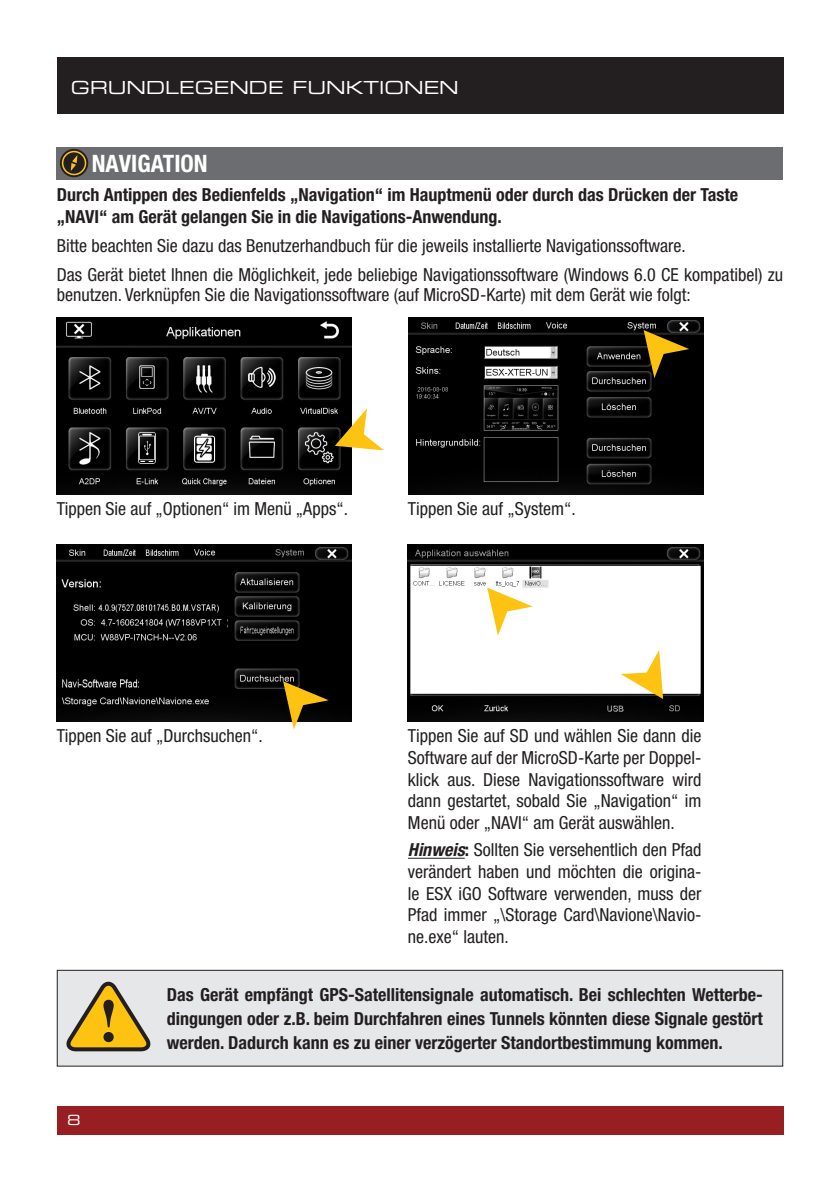
<style>
.page{position:relative;width:840px;height:1191px;background:#fff}
.page>*{position:absolute;margin:0;border:0;box-sizing:border-box;transform-origin:0 0}
.t1{font:700 condensed 24px "Helvetica Neue";color:#fff}
.t2{font:condensed 18px/21.6px "Helvetica Neue";color:#231f20;text-align:justify}
.t3{font:700 condensed 18px/24px "Helvetica Neue";color:#231f20;text-align:justify}
.t4{font:18px "Eurostile Extended Two";color:#fff}
.t5{font:14px "Eurostile Extended Two";color:#fff}
.s1{font-weight:700;font-style:italic}
.s2{font-weight:700}
</style>
<div class="page">
<div style="left:57px;top:1106px;width:725px;height:28px;background:#981e21"></div>
<div style="left:57px;top:57px;width:725px;height:56px;background:#231f20"></div>
<img style="left:408px;top:317px;width:295px;height:177px">
<div style="left:56px;top:969px;width:727px;height:98px;background:#e6e7e9"></div>
<svg style="left:66px;top:976px;width:90px;height:77px;background:#cdb87b"></svg>
<svg style="left:643px;top:330px;width:45px;height:48px;background:#574309"></svg>
<hr style="left:408px;top:857px;width:56px;height:1px;background:#231f20">
<img style="left:408px;top:544px;width:294px;height:177px">
<svg style="left:487px;top:587px;width:45px;height:48px"></svg>
<div style="left:57px;top:147px;width:725px;height:32px;background:#6c6d70"></div>
<svg style="left:60px;top:149px;width:28px;height:28px"></svg>
<svg style="left:62px;top:151px;width:24px;height:24px"></svg>
<svg style="left:620px;top:650px;width:42px;height:49px"></svg>
<img style="left:57px;top:317px;width:294px;height:177px">
<svg style="left:334px;top:408px;width:50px;height:42px"></svg>
<img style="left:57px;top:544px;width:294px;height:177px">
<svg style="left:283px;top:681px;width:45px;height:48px;background:#78642a"></svg>
<p class="t4" style="left:71px;top:75px;width:389px">GRUNDLEGENDE FUNKTIONEN</p>
<h1 class="t1" style="left:92px;top:149px;width:117px">NAVIGATION</h1>
<p class="t3" style="left:57px;top:184px;width:682px;line-height:21.6px">Durch Antippen des Bedienfelds „Navigation“ im Hauptmenü oder durch das Drücken der Taste „NAVI“ am Gerät gelangen Sie in die Navigations-Anwendung.</p>
<p class="t2" style="left:57px;top:234px;width:630px">Bitte beachten Sie dazu das Benutzerhandbuch für die jeweils installierte Navigationssoftware.</p>
<p class="t2" style="left:57px;top:264px;width:727px;line-height:20.6px">Das Gerät bietet Ihnen die Möglichkeit, jede beliebige Navigationssoftware (Windows 6.0 CE kompatibel) zu benutzen. Verknüpfen Sie die Navigationssoftware (auf MicroSD-Karte) mit dem Gerät wie folgt:</p>
<p class="t2" style="left:57px;top:497px;width:292px">Tippen Sie auf „Optionen“ im Menü „Apps“.</p>
<p class="t2" style="left:408px;top:497px;width:169px">Tippen Sie auf „System“.</p>
<p class="t2" style="left:57px;top:724px;width:207px">Tippen Sie auf „Durchsuchen“.</p>
<p class="t2" style="left:408px;top:725px;width:295px">Tippen Sie auf SD und wählen Sie dann die Software auf der MicroSD-Karte per Doppel&shy;klick aus. Diese Navigationssoftware wird dann gestartet, sobald Sie „Navigation“ im Menü oder „NAVI“ am Gerät auswählen.</p>
<p class="t2" style="left:408px;top:839px;width:295px"><span class="s1">Hinweis</span><span class="s2">:</span> Sollten Sie versehentlich den Pfad verändert haben und möchten die origina&shy;le ESX iGO Software verwenden, muss der Pfad immer „\Storage Card\Navione\Navio&shy;ne.exe“ lauten.</p>
<p class="t5" style="left:67px;top:1110px;width:15px">8</p>
<p class="t3" style="left:167px;top:982px;width:597px">Das Gerät empfängt GPS-Satellitensignale automatisch. Bei schlechten Wetterbe&shy;dingungen oder z.B. beim Durchfahren eines Tunnels könnten diese Signale gestört werden. Dadurch kann es zu einer verzögerter Standortbestimmung kommen.</p>
</div>
